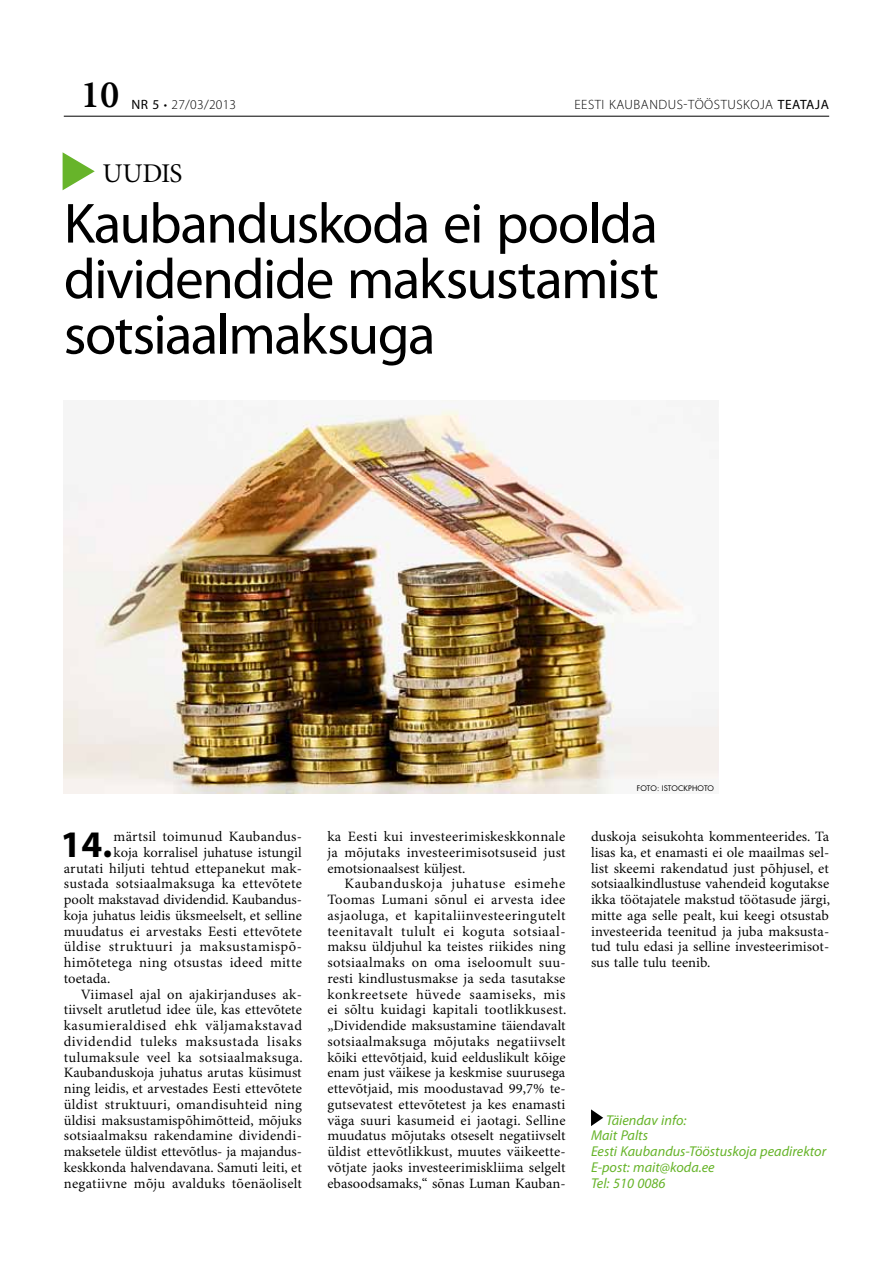
<style>
.page{position:relative;width:893px;height:1263px;background:#fff}
.page>*{position:absolute;margin:0;border:0;box-sizing:border-box;transform-origin:0 0}
.t1{font:57px/55.5px "Myriad Pro";letter-spacing:-.025em;color:#000;text-align:justify}
.t2{font:600 39px "Minion Pro";color:#000}
.t3{font:700 37.65px "Myriad Pro";color:#000}
.t4{font:27px "Minion Pro";color:#000}
.t5{font:14.25px/15.8px "Minion Pro";letter-spacing:.005em;color:#000;text-align:justify}
.t6{font:14.25px "Minion Pro";letter-spacing:.035em;color:#000}
.t7{font:italic 14.25px/15.8px "Myriad Pro";color:#67b42a}
.t8{font:14.25px "Minion Pro";letter-spacing:.025em;color:#000}
.t9{font:300 13.5px "Myriad Pro";letter-spacing:.04em;color:#000}
.t10{font:7.5px "Futura Std";letter-spacing:.01em;color:#000}
.s1{font-weight:400}
</style>
<div class="page">
<hr style="left:892px;top:0;width:1px;height:1263px;background:#eee0d0">
<svg style="left:591px;top:1109px;width:12px;height:17px"></svg>
<svg style="left:63px;top:152px;width:32px;height:38px"></svg>
<img style="left:64px;top:400px;width:655px;height:394px">
<hr style="left:64px;top:116px;width:765px;height:1px;background:#000">
<h2 class="t2" style="left:81px;top:68px;width:40px">10</h2>
<p class="t9" style="left:131px;top:96px;width:106px"><span class="s1">Nr 5</span> • 27/03/2013</p>
<p class="t9" style="left:574px;top:96px;width:256px">EESTI KAUBAN DUS-TÖÖSTUSKOJA <span class="s1">teataja</span></p>
<h3 class="t4" style="left:102px;top:157px;width:82px">uudis</h3>
<h1 class="t1" style="left:64px;top:195px;width:597px">Kaubanduskoda ei poolda dividendide maksustamist sotsiaalmaksuga</h1>
<h3 class="t3" style="left:61px;top:820px;width:53px">14.</h3>
<p class="t5" style="left:114px;top:829px;width:190px">märtsil toimunud Kaubandus-</p>
<p class="t5" style="left:114px;top:845px;width:190px">koja korralisel juhatuse istungil</p>
<p class="t5" style="left:64px;top:860px;width:240px">arutati hiljuti tehtud ettepanekut mak-</p>
<p class="t5" style="left:64px;top:876px;width:240px">sustada sotsiaalmaksuga ka ettevõtete</p>
<p class="t5" style="left:64px;top:892px;width:240px">poolt makstavad dividendid. Kaubandus-</p>
<p class="t5" style="left:64px;top:908px;width:240px">koja juhatus leidis üksmeelselt, et selline</p>
<p class="t5" style="left:64px;top:923px;width:240px">muudatus ei arvestaks Eesti ettevõtete</p>
<p class="t6" style="left:64px;top:938px;width:240px">üldise struktuuri ja maksustamispõ-</p>
<p class="t8" style="left:64px;top:954px;width:240px">himõtetega ning otsustas ideed mitte</p>
<p class="t5" style="left:64px;top:971px;width:48px">toetada.</p>
<p class="t5" style="left:81px;top:986px;width:223px">Viimasel ajal on ajakirjanduses ak-</p>
<p class="t5" style="left:64px;top:1002px;width:240px">tiivselt arutletud idee üle, kas ettevõtete</p>
<p class="t6" style="left:64px;top:1017px;width:240px">kasumieraldised ehk väljamakstavad</p>
<p class="t6" style="left:64px;top:1033px;width:239px">dividendid tuleks maksustada lisaks</p>
<p class="t8" style="left:64px;top:1048px;width:240px">tulumaksule veel ka sotsiaalmaksuga.</p>
<p class="t5" style="left:64px;top:1065px;width:239px">Kaubanduskoja juhatus arutas küsimust</p>
<p class="t5" style="left:64px;top:1081px;width:240px">ning leidis, et arvestades Eesti ettevõtete</p>
<p class="t5" style="left:64px;top:1097px;width:240px">üldist struktuuri, omandisuhteid ning</p>
<p class="t5" style="left:64px;top:1112px;width:239px">üldisi maksustamispõhimõtteid, mõjuks</p>
<p class="t5" style="left:64px;top:1128px;width:240px">sotsiaalmaksu rakendamine dividendi-</p>
<p class="t5" style="left:64px;top:1144px;width:240px">maksetele üldist ettevõtlus- ja majandus-</p>
<p class="t5" style="left:64px;top:1160px;width:240px">keskkonda halvendavana. Samuti leiti, et</p>
<p class="t5" style="left:64px;top:1175px;width:240px">negatiivne mõju avalduks tõenäoliselt</p>
<p class="t5" style="left:327px;top:829px;width:240px">ka Eesti kui investeerimiskeskkonnale ja mõjutaks investeerimisotsuseid just emotsionaalsest küljest.</p>
<p class="t5" style="left:327px;top:876px;width:240px;text-indent:17px">Kaubanduskoja juhatuse esimehe Toomas Lumani sõnul ei arvesta idee asjaoluga, et kapitaliinvesteeringutelt teenitavalt tulult ei koguta sotsiaal&shy;maksu üldjuhul ka teistes riikides ning sotsiaalmaks on oma iseloomult suu&shy;resti kindlustusmakse ja seda tasutakse konkreetsete hüvede saamiseks, mis ei sõltu kuidagi kapitali tootlikkusest. „Dividendide maksustamine täiendavalt sotsiaalmaksuga mõjutaks negatiivselt kõiki ettevõtjaid, kuid eelduslikult kõige enam just väikese ja keskmise suurusega ettevõtjaid, mis moodustavad 99,7% te&shy;gutsevatest ettevõtetest ja kes enamasti väga suuri kasumeid ei jaotagi. Selline muudatus mõjutaks otseselt negatiivselt üldist ettevõtlikkust, muutes väikeette&shy;võtjate jaoks investeerimiskliima selgelt ebasoodsamaks,“ sõnas Luman Kauban-</p>
<p class="t10" style="left:637px;top:783px;width:79px">FOTO: ISTOCKPHOTO</p>
<p class="t5" style="left:591px;top:829px;width:240px">duskoja seisukohta kommenteerides. Ta lisas ka, et enamasti ei ole maailmas sel&shy;list skeemi rakendatud just põhjusel, et sotsiaalkindlustuse vahendeid kogutakse ikka töötajatele makstud töötasude järgi, mitte aga selle pealt, kui keegi otsustab investeerida teenitud ja juba maksusta&shy;tud tulu edasi ja selline investeerimisot&shy;sus talle tulu teenib.</p>
<p class="t7" style="left:591px;top:1112px;width:237px;text-indent:15px">Täiendav info:<br>Mait Palts<br>Eesti Kaubandus-Tööstuskoja peadirektor<br>E-post: mait@koda.ee<br>Tel: 510 0086</p>
</div>
